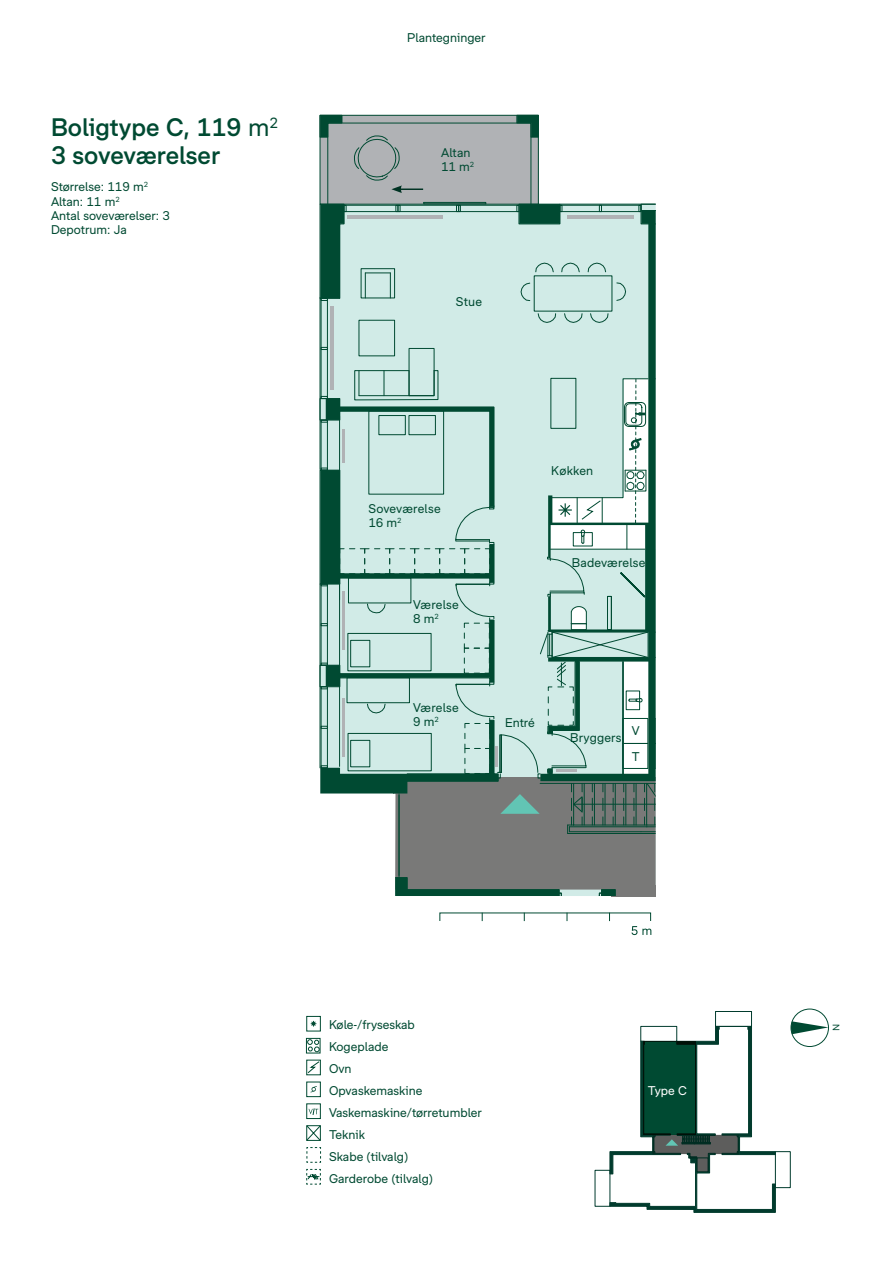
<style>
.page{position:relative;width:893px;height:1263px;background:#fff}
.page>*{position:absolute;margin:0;border:0;box-sizing:border-box;transform-origin:0 0}
.t1{font:500 24px/28.8px "Bonava Sans";color:#004a32}
.t2{font:12px/14.4px "Bonava Sans";color:#004a32}
.t3{font:12px "Bonava Sans";color:#fff}
.t4{font:9px "Bonava Sans";color:#004a32}
.s1{font-weight:400}
</style>
<div class="page">
<div style="left:775px;top:1151px;width:15px;height:37px;border:1px solid #013b2d"></div>
<div style="left:715px;top:1011px;width:36px;height:15px;border:1px solid #013b2d"></div>
<svg style="left:791px;top:1021px;width:36px;height:13px"></svg>
<div style="left:791px;top:1009px;width:38px;height:38px;border:1px solid #004a32;border-radius:50%"></div>
<svg style="left:610px;top:1026px;width:165px;height:186px"></svg>
<svg style="left:310px;top:1021px;width:7px;height:6px"></svg>
<svg style="left:308px;top:1127px;width:11px;height:12px"></svg>
<div style="left:306px;top:1125px;width:15px;height:16px;border:1px solid #004a32"></div>
<svg style="left:308px;top:1040px;width:10px;height:11px"></svg>
<div style="left:306px;top:1016px;width:15px;height:15px;border:1px solid #004a32"></div>
<svg style="left:306px;top:1059px;width:15px;height:60px"></svg>
<svg style="left:306px;top:1169px;width:15px;height:16px"></svg>
<div style="left:306px;top:1038px;width:14px;height:15px;border:1px solid #004a32"></div>
<svg style="left:306px;top:1147px;width:15px;height:16px"></svg>
<svg style="left:631px;top:926px;width:20px;height:9px"></svg>
<hr style="left:667px;top:795px;width:1px;height:30px;background:#004a32">
<hr style="left:892px;top:794px;width:1px;height:83px;background:#004a32">
<svg style="left:319px;top:115px;width:1px;height:23px"></svg>
<svg style="left:319px;top:203px;width:1px;height:98px"></svg>
<svg style="left:320px;top:115px;width:336px;height:255px;background:#bdd3cf"></svg>
<hr style="left:330px;top:307px;width:4px;height:83px;background:#b0b2b5">
<hr style="left:347px;top:215px;width:96px;height:4px;background:#b0b2b5">
<hr style="left:567px;top:215px;width:66px;height:4px;background:#b0b2b5">
<hr style="left:400px;top:188px;width:23px;height:2px;background:#004a32">
<svg style="left:354px;top:135px;width:48px;height:58px;background:#a0a8a8"></svg>
<svg style="left:319px;top:370px;width:337px;height:527px;background:#abc5bf"></svg>
<h1 class="t1" style="left:51px;top:112px;width:229px">Boligtype C, 119 <span class="s1">m</span><sup>2<br></sup>3 soveværelser</h1>
<p class="t2" style="left:51px;top:179px;width:120px">Størrelse: 119 m<sup>2<br></sup>Altan: 11 m<sup>2<br></sup>Antal soveværelser: 3<br>Depotrum: Ja</p>
<p class="t2" style="left:407px;top:30px;width:80px">Plantegninger</p>
<p class="t2" style="left:441px;top:145px;width:35px">Altan<br>11 m<sup>2</sup></p>
<p class="t2" style="left:456px;top:294px;width:28px">Stue</p>
<p class="t2" style="left:369px;top:501px;width:74px">Soveværelse<br>16 m<sup>2</sup></p>
<p class="t2" style="left:413px;top:597px;width:47px">Værelse<br>8 m<sup>2</sup></p>
<p class="t2" style="left:413px;top:700px;width:47px">Værelse<br>9 m<sup>2</sup></p>
<p class="t2" style="left:551px;top:463px;width:44px">Køkken</p>
<p class="t2" style="left:572px;top:555px;width:75px">Badeværelse</p>
<p class="t2" style="left:505px;top:715px;width:31px">Entré</p>
<p class="t2" style="left:570px;top:730px;width:53px">Bryggers</p>
<p class="t2" style="left:632px;top:717px;width:9px;line-height:25.8px">V<br>T</p>
<p class="t2" style="left:329px;top:1013px;width:154px;line-height:21.9px">Køle-/fryseskab<br>Kogeplade<br>Ovn<br>Opvaskemaskine<br>Vaskemaskine/tørretumbler<br>Teknik<br>Skabe (tilvalg)<br>Garderobe (tilvalg)</p>
<p class="t3" style="left:648px;top:1083px;width:40px">Type C</p>
<p class="t4" style="left:841px;top:1024px;width:8px;rotate:90deg">N</p>
</div>
